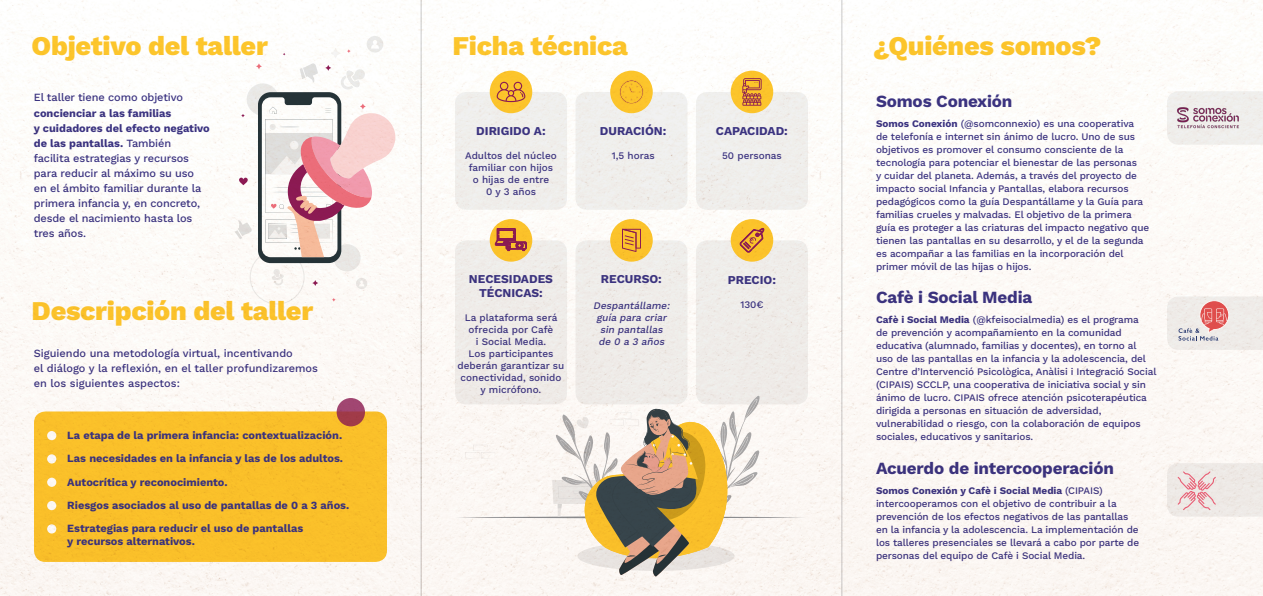
<style>
.page{position:relative;width:1263px;height:596px;background:#fff}
.page>*{position:absolute;margin:0;border:0;box-sizing:border-box;transform-origin:0 0}
.t1{font:800 27px "Work Sans";letter-spacing:-.01em;color:#fdc62c}
.t2{font:700 17px "Work Sans";letter-spacing:-.01em;color:#3c3483}
.t3{font:700 12px/14.4px "Work Sans";color:#3c3483;text-align:center}
.t4{font:500 11px/15px "Work Sans";letter-spacing:-.01em;color:#3c3483}
.t5{font:700 11px/23.2px "Work Sans";color:#3c3483}
.t6{font:500 10px/13px "Work Sans";letter-spacing:-.01em;color:#3c3483}
.t7{font:italic 500 10px/12px "Work Sans";color:#3c3483;text-align:center}
.s1{font-weight:700}
</style>
<div class="page">
<img style="left:0;top:0;width:1263px;height:595px">
<h1 class="t1" style="left:32px;top:25px;width:238px">Objetivo del taller</h1>
<h1 class="t1" style="left:453px;top:25px;width:177px">Ficha técnica</h1>
<p class="t4" style="left:34px;top:90px;width:151px">El taller tiene como objetivo</p>
<p class="t4" style="left:34px;top:105px;width:178px"><span class="s1">concienciar a las familias<br>y cuidadores del efecto negativo de las pantallas.</span> También facilita estrategias y recursos para reducir al máximo su uso en el ámbito familiar durante la primera infancia y, en concreto, desde el nacimiento hasta los tres años.</p>
<h1 class="t1" style="left:32px;top:290px;width:283px">Descripción del taller</h1>
<p class="t4" style="left:34px;top:345px;width:286px">Siguiendo una metodología virtual, incentivando<br>el diálogo y la reflexión, en el taller profundizaremos en los siguientes aspectos:</p>
<p class="t5" style="left:67px;top:423px;width:283px">La etapa de la primera infancia: contextualización.<br>Las necesidades en la infancia y las de los adultos.<br>Autocrítica y reconocimiento.<br>Riesgos asociados al uso de pantallas de 0 a 3 años.<br>Estrategias para reducir el uso de pantallas</p>
<p class="t5" style="left:67px;top:529px;width:129px">y recursos alternativos.</p>
<p class="t3" style="left:476px;top:123px;width:71px">DIRIGIDO A:</p>
<p class="t6" style="left:465px;top:149px;width:93px;line-height:12px;text-align:center">Adultos del núcleo familiar con hijos o hijas de entre<br>0 y 3 años</p>
<p class="t3" style="left:600px;top:123px;width:68px">DURACIÓN:</p>
<p class="t6" style="left:612px;top:148px;width:45px">1,5 horas</p>
<p class="t3" style="left:469px;top:271px;width:86px">NECESIDADES<br>TÉCNICAS:</p>
<p class="t6" style="left:458px;top:311px;width:108px;line-height:12px;text-align:center">La plataforma será ofrecida por Cafè<br>i Social Media.<br>Los participantes deberán garantizar su conectividad, sonido y micrófono.</p>
<p class="t3" style="left:601px;top:271px;width:62px">RECURSO:</p>
<p class="t7" style="left:593px;top:299px;width:81px">Despantállame: guía para criar sin pantallas de 0 a 3 años</p>
<p class="t3" style="left:716px;top:123px;width:74px">CAPACIDAD:</p>
<p class="t6" style="left:722px;top:148px;width:61px">50 personas</p>
<p class="t3" style="left:728px;top:271px;width:50px">PRECIO:</p>
<p class="t6" style="left:740px;top:297px;width:25px">130€</p>
<h1 class="t1" style="left:873px;top:25px;width:230px">¿Quiénes somos?</h1>
<h2 class="t2" style="left:876px;top:88px;width:138px">Somos Conexión</h2>
<p class="t6" style="left:876px;top:117px;width:275px"><span class="s1">Somos Conexión</span> (@somconnexio) es una cooperativa<br>de telefonía e internet sin ánimo de lucro. Uno de sus objetivos es promover el consumo consciente de la tecnología para potenciar el bienestar de las personas<br>y cuidar del planeta. Además, a través del proyecto de impacto social Infancia y Pantallas, elabora recursos pedagógicos como la guía Despantállame y la Guía para familias crueles y malvadas. El objetivo de la primera guía es proteger a las criaturas del impacto negativo que tienen las pantallas en su desarrollo, y el de la segunda es acompañar a las familias en la incorporación del primer móvil de las hijas o hijos.</p>
<h2 class="t2" style="left:876px;top:284px;width:158px">Cafè i Social Media</h2>
<p class="t6" style="left:876px;top:313px;width:282px"><span class="s1">Cafè i Social Media</span> (@kfeisocialmedia) es el programa<br>de prevención y acompañamiento en la comunidad educativa (alumnado, familias y docentes), en torno al<br>uso de las pantallas en la infancia y la adolescencia, del Centre d’Intervenció Psicològica, Anàlisi i Integració Social (CIPAIS) SCCLP, una cooperativa de iniciativa social y sin ánimo de lucro. CIPAIS ofrece atención psicoterapéutica dirigida a personas en situación de adversidad, vulnerabilidad o riesgo, con la colaboración de equipos sociales, educativos y sanitarios.</p>
<h2 class="t2" style="left:876px;top:454px;width:239px">Acuerdo de intercooperación</h2>
<p class="t6" style="left:876px;top:483px;width:265px"><span class="s1">Somos Conexión y Cafè i Social Media</span> (CIPAIS) intercooperamos con el objetivo de contribuir a la prevención de los efectos negativos de las pantallas en la infancia y la adolescencia. La implementación de los talleres presenciales se llevará a cabo por parte de personas del equipo de Cafè i Social Media.</p>
</div>
